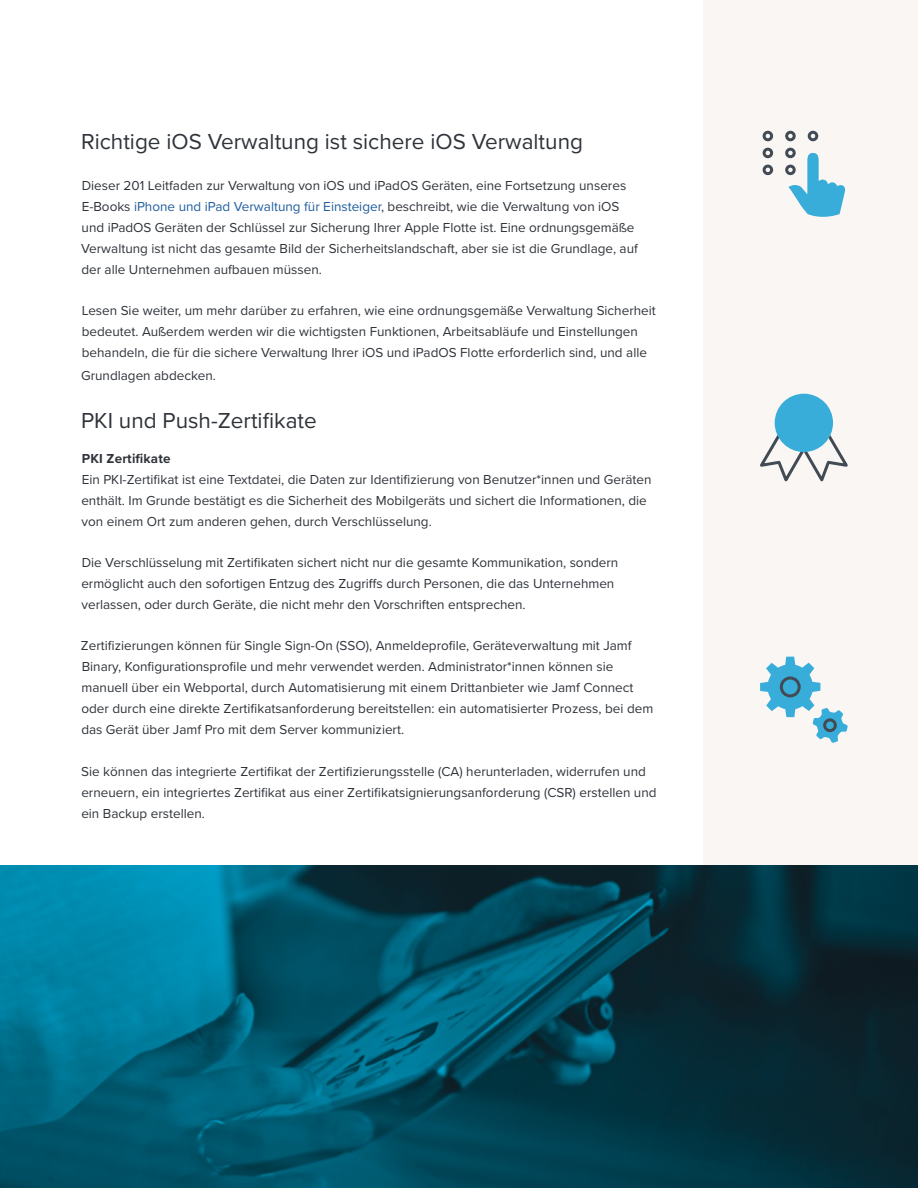
<style>
.page{position:relative;width:918px;height:1188px;background:#fff}
.page>*{position:absolute;margin:0;border:0;box-sizing:border-box;transform-origin:0 0}
.t1{font:22.5px "Proxima Nova";color:#2f343a}
.t2{font:13.5px/21px "Proxima Nova";color:#2f343a}
.t3{font:700 13.5px "Proxima Nova";letter-spacing:.01em;color:#2f343a}
.s1{color:#215e9e}
</style>
<div class="page">
<div style="left:703px;top:0;width:215px;height:1188px;background:#f9f6f4"></div>
<img style="left:0;top:866px;width:918px;height:322px">
<svg style="left:760px;top:432px;width:88px;height:50px"></svg>
<div style="left:775px;top:394px;width:58px;height:58px;background:#38add9;border-radius:50%"></div>
<svg style="left:762px;top:130px;width:83px;height:87px"></svg>
<svg style="left:760px;top:657px;width:88px;height:86px"></svg>
<p class="t1" style="left:81px;top:124px;width:503px">Richtige iOS Verwaltung ist sichere iOS Verwaltung</p>
<p class="t2" style="left:81px;top:174px;width:558px">Dieser 201 Leitfaden zur Verwaltung von iOS und iPadOS Geräten, eine Fortsetzung unseres E-Books <span class="s1">iPhone und iPad Verwaltung für Einsteiger</span>, beschreibt, wie die Verwaltung von iOS und iPadOS Geräten der Schlüssel zur Sicherung Ihrer Apple Flotte ist. Eine ordnungsgemäße Verwaltung ist nicht das gesamte Bild der Sicherheitslandschaft, aber sie ist die Grundlage, auf der alle Unternehmen aufbauen müssen.</p>
<p class="t2" style="left:82px;top:299px;width:576px">Lesen Sie weiter, um mehr darüber zu erfahren, wie eine ordnungsgemäße Verwaltung Sicherheit bedeutet. Außerdem werden wir die wichtigsten Funktionen, Arbeitsabläufe und Einstellungen behandeln, die für die sichere Verwaltung Ihrer iOS und iPadOS Flotte erforderlich sind, und alle</p>
<p class="t2" style="left:81px;top:364px;width:136px">Grundlagen abdecken.</p>
<p class="t1" style="left:81px;top:404px;width:237px">PKI und Push-Zertifikate</p>
<p class="t3" style="left:82px;top:448px;width:90px">PKI Zertifikate</p>
<p class="t2" style="left:81px;top:468px;width:572px">Ein PKI-Zertifikat ist eine Textdatei, die Daten zur Identifizierung von Benutzer*innen und Geräten enthält. Im Grunde bestätigt es die Sicherheit des Mobilgeräts und sichert die Informationen, die von einem Ort zum anderen gehen, durch Verschlüsselung.</p>
<p class="t2" style="left:81px;top:551px;width:539px">Die Verschlüsselung mit Zertifikaten sichert nicht nur die gesamte Kommunikation, sondern ermöglicht auch den sofortigen Entzug des Zugriffs durch Personen, die das Unternehmen verlassen, oder durch Geräte, die nicht mehr den Vorschriften entsprechen.</p>
<p class="t2" style="left:81px;top:635px;width:574px">Zertifizierungen können für Single Sign-On (SSO), Anmeldeprofile, Geräteverwaltung mit Jamf Binary, Konfigurationsprofile und mehr verwendet werden. Administrator*innen können sie manuell über ein Webportal, durch Automatisierung mit einem Drittanbieter wie Jamf Connect oder durch eine direkte Zertifikatsanforderung bereitstellen: ein automatisierter Prozess, bei dem das Gerät über Jamf Pro mit dem Server kommuniziert.</p>
<p class="t2" style="left:81px;top:760px;width:577px">Sie können das integrierte Zertifikat der Zertifizierungsstelle (CA) herunterladen, widerrufen und erneuern, ein integriertes Zertifikat aus einer Zertifikatsignierungsanforderung (CSR) erstellen und ein Backup erstellen.</p>
</div>
